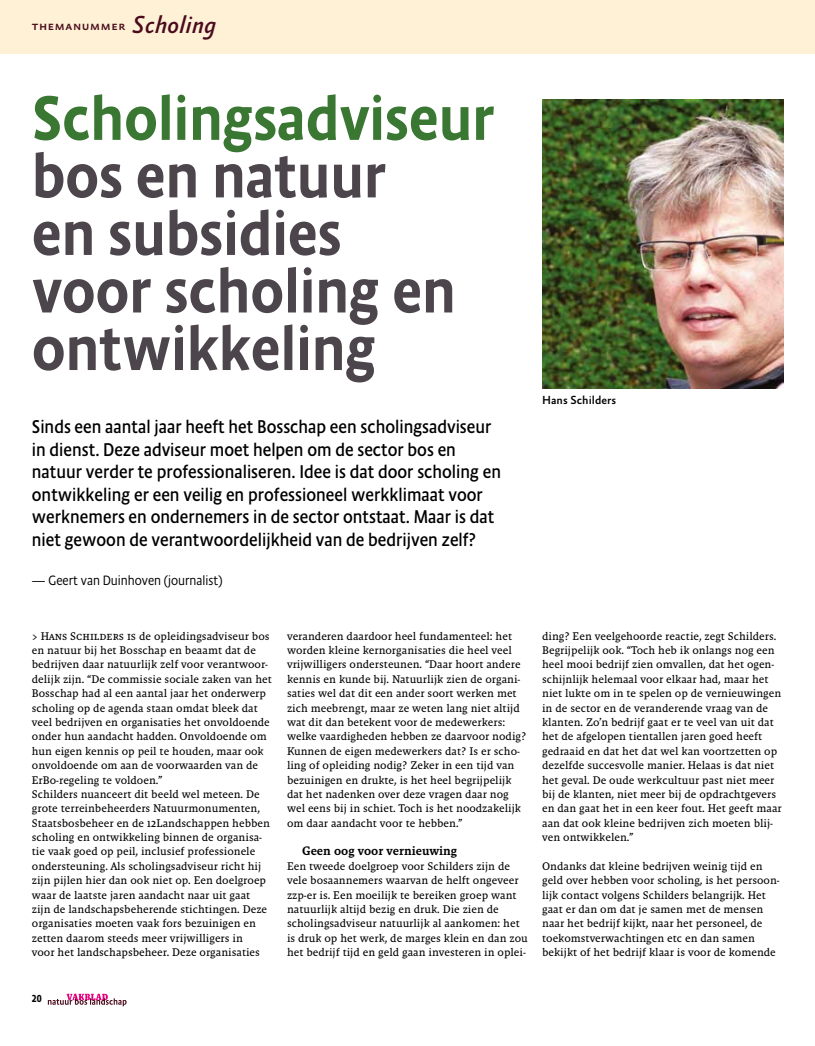
<style>
.page{position:relative;width:815px;height:1046px;background:#fff}
.page>*{position:absolute;margin:0;border:0;box-sizing:border-box;transform-origin:0 0}
.t1{font:500 63.75px/57.5px "Absara Sans LF Head";color:#4c454b}
.t2{font:500 63.75px "Absara Sans LF Head";color:#397732}
.t3{font:18.75px/22.5px "Absara Sans TF Head";color:#000}
.t4{font:300 13.75px "Absara Sans TF Head";color:#000}
.t5{font:12.5px "Malaga Med";color:#000}
.t6{font:12.5px "Absara Sans TF Medium SC";letter-spacing:.05em;color:#4a0b1c}
.t7{font:500 11.88px "Absara Sans";color:#000}
.t8{font:11.25px/14.4px "Malaga Reg";color:#000}
.t9{font:500 10.38px "Absara Sans TF Head";color:#000}
.s1{font-family:"Absara Sans TF";font-weight:500;font-style:italic;font-size:25px}
.s2{font-family:"Malaga SC Reg"}
</style>
<div class="page">
<div style="left:0;top:0;width:815px;height:53px;background:#fff1d6"></div>
<img style="left:543px;top:99px;width:240px;height:289px">
<svg style="left:48px;top:993px;width:79px;height:13px"></svg>
<p class="t6" style="left:32px;top:19px;width:186px">themanummer <span class="s1">Scholing</span></p>
<h1 class="t2" style="left:32px;top:80px;width:464px">Scholingsadviseur</h1>
<h1 class="t1" style="left:32px;top:147px;width:426px">bos en natuur en subsidies voor scholing en ontwikkeling</h1>
<p class="t3" style="left:32px;top:415px;width:471px">Sinds een aantal jaar heeft het Bosschap een scholingsadviseur in dienst. Deze adviseur moet helpen om de sector bos en natuur verder te professionaliseren. Idee is dat door scholing en ontwikkeling er een veilig en professioneel werkklimaat voor werknemers en ondernemers in de sector ontstaat. Maar is dat niet gewoon de verantwoordelijkheid van de bedrijven zelf?</p>
<p class="t4" style="left:32px;top:572px;width:192px">— Geert van Duinhoven (journalist)</p>
<p class="t7" style="left:542px;top:393px;width:76px">Hans Schilders</p>
<p class="t8" style="left:32px;top:628px;width:241px">&gt; <span class="s2">Hans Schilders is</span> de opleidingsadviseur bos en natuur bij het Bosschap en beaamt dat de bedrijven daar natuurlijk zelf voor verantwoor&shy;delijk zijn. “De commissie sociale zaken van het Bosschap had al een aantal jaar het onderwerp scholing op de agenda staan omdat bleek dat veel bedrijven en organisaties het onvoldoende onder hun aandacht hadden. Onvoldoende om hun eigen kennis op peil te houden, maar ook onvoldoende om aan de voorwaarden van de ErBo-regeling te voldoen.”<br>Schilders nuanceert dit beeld wel meteen. De grote terreinbeheerders Natuurmonumenten, Staatsbosbeheer en de 12Landschappen hebben scholing en ontwikkeling binnen de organisa&shy;tie vaak goed op peil, inclusief professionele ondersteuning. Als scholingsadviseur richt hij zijn pijlen hier dan ook niet op. Een doelgroep waar de laatste jaren aandacht naar uit gaat zijn de landschapsbeherende stichtingen. Deze organisaties moeten vaak fors bezuinigen en zetten daarom steeds meer vrijwilligers in<br>voor het landschapsbeheer. Deze organisaties</p>
<p class="t9" style="left:32px;top:991px;width:11px">20</p>
<p class="t8" style="left:287px;top:628px;width:241px">veranderen daardoor heel fundamenteel: het worden kleine kernorganisaties die heel veel vrijwilligers ondersteunen. “Daar hoort andere kennis en kunde bij. Natuurlijk zien de organi&shy;saties wel dat dit een ander soort werken met zich meebrengt, maar ze weten lang niet altijd wat dit dan betekent voor de medewerkers: welke vaardigheden hebben ze daarvoor nodig?<br>Kunnen de eigen medewerkers dat? Is er scho&shy;ling of opleiding nodig? Zeker in een tijd van bezuinigen en drukte, is het heel begrijpelijk dat het nadenken over deze vragen daar nog wel eens bij in schiet. Toch is het noodzakelijk om daar aandacht voor te hebben.”</p>
<p class="t5" style="left:302px;top:843px;width:157px">Geen oog voor vernieuwing</p>
<p class="t8" style="left:287px;top:858px;width:242px">Een tweede doelgroep voor Schilders zijn de vele bosaannemers waarvan de helft ongeveer zzp-er is. Een moeilijk te bereiken groep want natuurlijk altijd bezig en druk. Die zien de scholingsadviseur natuurlijk al aankomen: het is druk op het werk, de marges klein en dan zou het bedrijf tijd en geld gaan investeren in oplei-</p>
<p class="t8" style="left:542px;top:628px;width:241px">ding? Een veelgehoorde reactie, zegt Schilders.<br>Begrijpelijk ook. “Toch heb ik onlangs nog een heel mooi bedrijf zien omvallen, dat het ogen&shy;schijnlijk helemaal voor elkaar had, maar het niet lukte om in te spelen op de vernieuwingen in de sector en de veranderende vraag van de klanten. Zo’n bedrijf gaat er te veel van uit dat het de afgelopen tientallen jaren goed heeft gedraaid en dat het dat wel kan voortzetten op dezelfde succesvolle manier. Helaas is dat niet het geval. De oude werkcultuur past niet meer bij de klanten, niet meer bij de opdrachtgevers en dan gaat het in een keer fout. Het geeft maar aan dat ook kleine bedrijven zich moeten blij&shy;ven ontwikkelen.”</p>
<p class="t8" style="left:542px;top:858px;width:239px">Ondanks dat kleine bedrijven weinig tijd en geld over hebben voor scholing, is het persoon&shy;lijk contact volgens Schilders belangrijk. Het gaat er dan om dat je samen met de mensen naar het bedrijf kijkt, naar het personeel, de toekomstverwachtingen etc en dan samen bekijkt of het bedrijf klaar is voor de komende</p>
</div>
